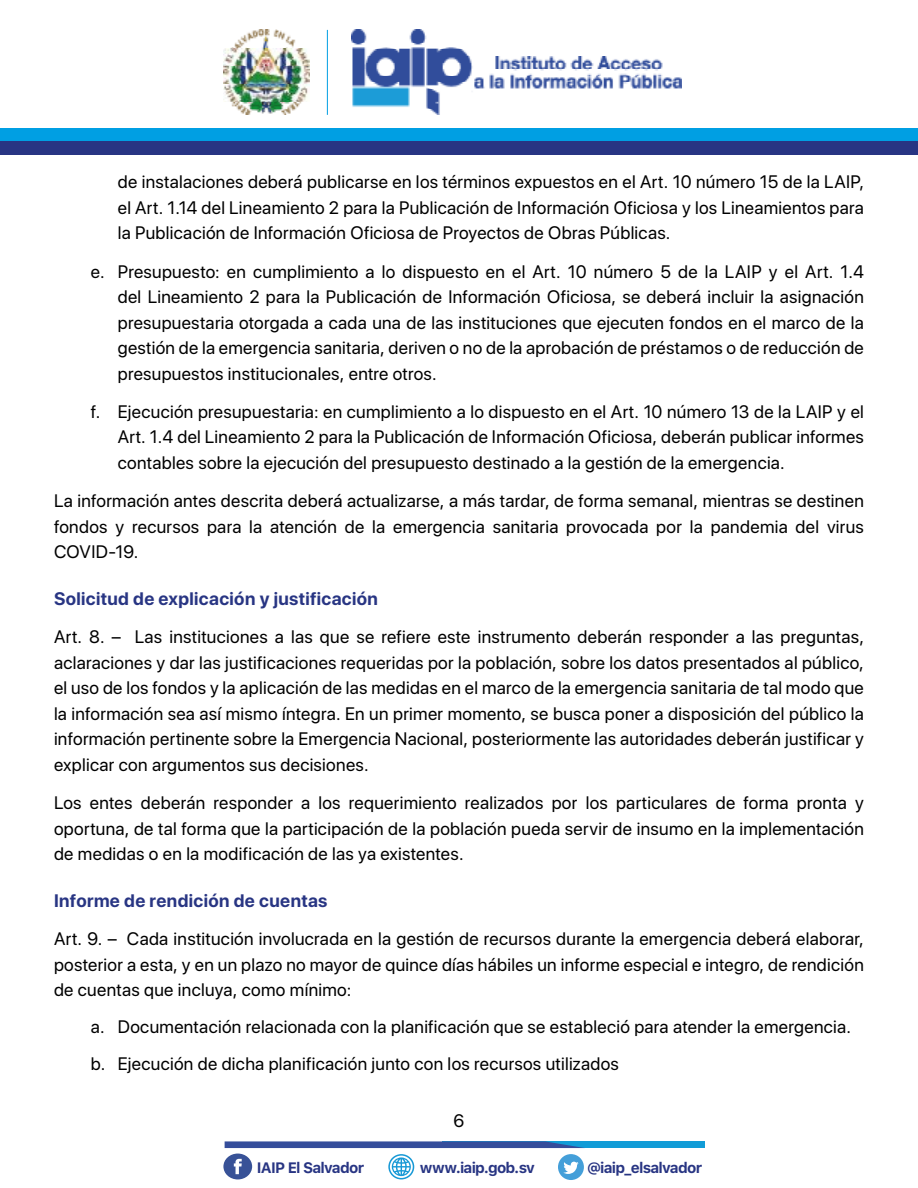
<style>
.page{position:relative;width:918px;height:1188px;background:#fff}
.page>*{position:absolute;margin:0;border:0;box-sizing:border-box;transform-origin:0 0}
.t1{font:18px/25.5px "SF Pro Display";letter-spacing:.02em;color:#000;text-align:justify}
.t2{font:700 18px "SF Pro Display";letter-spacing:.02em;color:#283583}
.t3{font:700 15px "SF Pro Text";letter-spacing:-.05em;color:#283583}
</style>
<div class="page">
<div style="left:0;top:129px;width:918px;height:13px;background:#009fe3"></div>
<div style="left:0;top:142px;width:918px;height:13px;background:#283583"></div>
<img style="left:352px;top:30px;width:329px;height:84px">
<img style="left:223px;top:30px;width:87px;height:85px">
<hr style="left:327px;top:30px;width:1px;height:85px;background:#009fe3">
<div style="left:223px;top:1154px;width:29px;height:25px;background:#385297;border-radius:50%"></div>
<svg style="left:234px;top:1159px;width:8px;height:15px"></svg>
<div style="left:558px;top:1154px;width:26px;height:26px;background:#449fd9;border-radius:50%"></div>
<svg style="left:563px;top:1162px;width:16px;height:12px"></svg>
<div style="left:443px;top:1141px;width:262px;height:7px;background:#119cd7"></div>
<svg style="left:225px;top:1141px;width:359px;height:7px;background:#3959a3"></svg>
<svg style="left:388px;top:1154px;width:26px;height:25px"></svg>
<p class="t1" style="left:118px;top:169px;width:748px">de instalaciones deberá publicarse en los términos expuestos en el Art. 10 número 15 de la LAIP, el Art. 1.14 del Lineamiento 2 para la Publicación de Información Oficiosa y los Lineamientos para la Publicación de Información Oficiosa de Proyectos de Obras Públicas.</p>
<p class="t1" style="left:118px;top:259px;width:748px;text-indent:-27px">e. Presupuesto: en cumplimiento a lo dispuesto en el Art. 10 número 5 de la LAIP y el Art. 1.4 del Lineamiento 2 para la Publicación de Información Oficiosa, se deberá incluir la asignación presupuestaria otorgada a cada una de las instituciones que ejecuten fondos en el marco de la gestión de la emergencia sanitaria, deriven o no de la aprobación de préstamos o de reducción de presupuestos institucionales, entre otros.</p>
<p class="t1" style="left:118px;top:399px;width:748px;text-indent:-27px">f. Ejecución presupuestaria: en cumplimiento a lo dispuesto en el Art. 10 número 13 de la LAIP y el Art. 1.4 del Lineamiento 2 para la Publicación de Información Oficiosa, deberán publicar informes contables sobre la ejecución del presupuesto destinado a la gestión de la emergencia.</p>
<p class="t1" style="left:54px;top:488px;width:811px">La información antes descrita deberá actualizarse, a más tardar, de forma semanal, mientras se destinen fondos y recursos para la atención de la emergencia sanitaria provocada por la pandemia del virus COVID-19.</p>
<p class="t2" style="left:54px;top:588px;width:325px">Solicitud de explicación y justificación</p>
<p class="t1" style="left:54px;top:624px;width:812px">Art. 8. – Las instituciones a las que se refiere este instrumento deberán responder a las preguntas, aclaraciones y dar las justificaciones requeridas por la población, sobre los datos presentados al público, el uso de los fondos y la aplicación de las medidas en el marco de la emergencia sanitaria de tal modo que la información sea así mismo íntegra. En un primer momento, se busca poner a disposición del público la información pertinente sobre la Emergencia Nacional, posteriormente las autoridades deberán justificar y explicar con argumentos sus decisiones.</p>
<p class="t1" style="left:54px;top:790px;width:812px">Los entes deberán responder a los requerimiento realizados por los particulares de forma pronta y oportuna, de tal forma que la participación de la población pueda servir de insumo en la implementación de medidas o en la modificación de las ya existentes.</p>
<p class="t2" style="left:54px;top:890px;width:275px">Informe de rendición de cuentas</p>
<p class="t1" style="left:54px;top:926px;width:811px">Art. 9. – Cada institución involucrada en la gestión de recursos durante la emergencia deberá elaborar, posterior a esta, y en un plazo no mayor de quince días hábiles un informe especial e integro, de rendición de cuentas que incluya, como mínimo:</p>
<p class="t1" style="left:91px;top:1008px;width:762px;line-height:36.8px">a. Documentación relacionada con la planificación que se estableció para atender la emergencia. b. Ejecución de dicha planificación junto con los recursos utilizados</p>
<p class="t1" style="left:454px;top:1108px;width:12px">6</p>
<p class="t3" style="left:257px;top:1159px;width:109px">IAIP El Salvador</p>
<p class="t3" style="left:420px;top:1159px;width:117px">www.iaip.gob.sv</p>
<p class="t3" style="left:587px;top:1159px;width:117px">@iaip_elsalvador</p>
</div>
